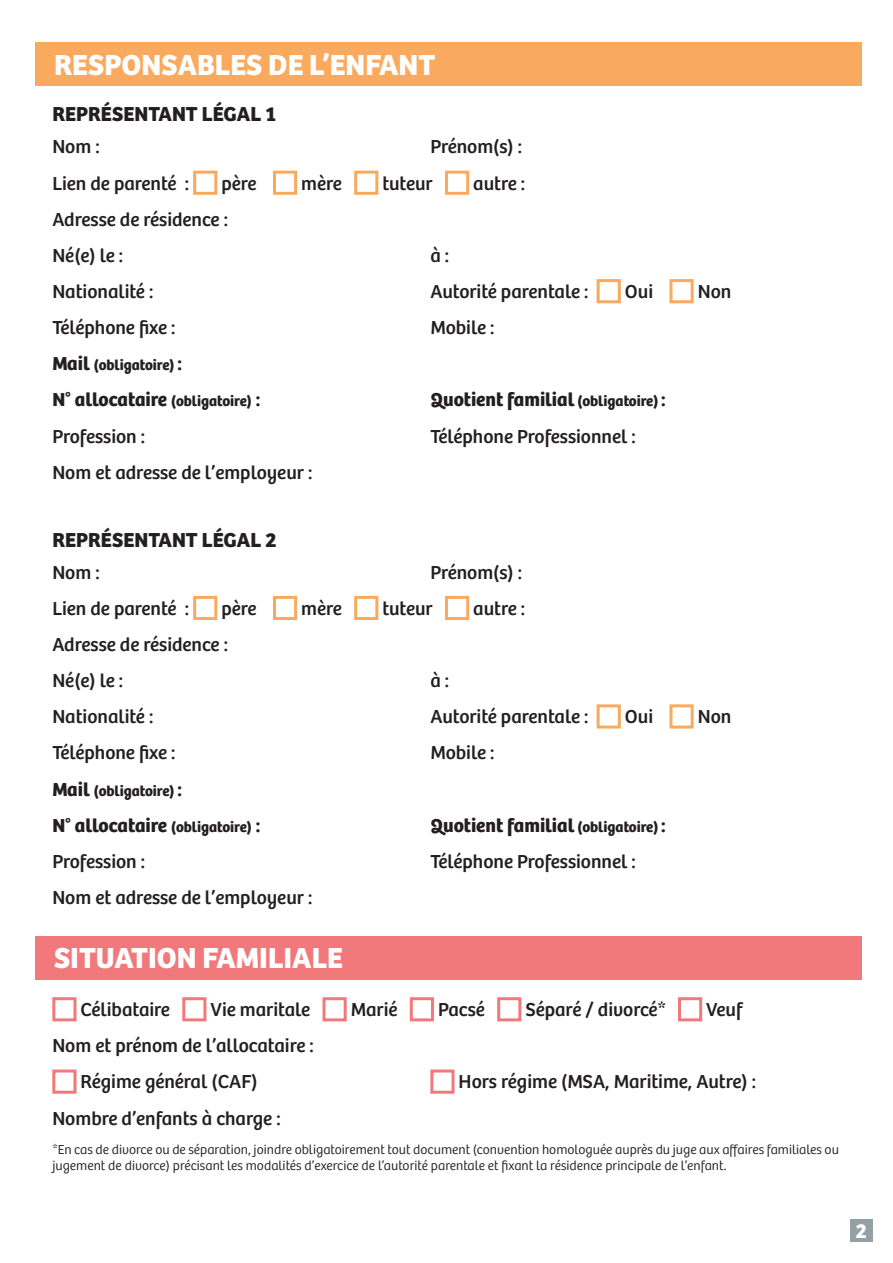
<style>
.page{position:relative;width:893px;height:1263px;background:#fff}
.page>*{position:absolute;margin:0;border:0;box-sizing:border-box;transform-origin:0 0}
.t1{font:700 30px "Bree";color:#fff}
.t2{font:700 21px "Bree";color:#231f20}
.t3{font:700 21px "Bree";color:#fff}
.t4{font:19.5px "Bree";color:#231f20}
.t5{font:700 19.5px "Bree";color:#231f20}
.t6{font:700 15px "Bree";color:#231f20}
.t7{font:300 13.5px/16.2px "Bree";color:#231f20}
.s1{font-size:19.5px}
.s2{font-size:15px}
</style>
<div class="page">
<div style="left:36px;top:43px;width:826px;height:43px;background:#f9aa5e"></div>
<div style="left:193px;top:171px;width:24px;height:24px;border:3px solid #f9aa5e"></div>
<div style="left:273px;top:171px;width:24px;height:24px;border:3px solid #f9aa5e"></div>
<div style="left:354px;top:171px;width:24px;height:24px;border:3px solid #f9aa5e"></div>
<div style="left:445px;top:171px;width:24px;height:24px;border:3px solid #f9aa5e"></div>
<div style="left:597px;top:279px;width:24px;height:24px;border:3px solid #f9aa5e"></div>
<div style="left:669px;top:279px;width:25px;height:24px;border:3px solid #f9aa5e"></div>
<div style="left:193px;top:596px;width:24px;height:24px;border:3px solid #f9aa5e"></div>
<div style="left:273px;top:596px;width:24px;height:24px;border:3px solid #f9aa5e"></div>
<div style="left:354px;top:596px;width:24px;height:24px;border:3px solid #f9aa5e"></div>
<div style="left:445px;top:596px;width:24px;height:24px;border:3px solid #f9aa5e"></div>
<div style="left:597px;top:704px;width:24px;height:24px;border:3px solid #f9aa5e"></div>
<div style="left:669px;top:704px;width:25px;height:24px;border:3px solid #f9aa5e"></div>
<div style="left:36px;top:935px;width:826px;height:44px;background:#f2797b"></div>
<div style="left:52px;top:997px;width:25px;height:24px;border:3px solid #f2797b"></div>
<div style="left:182px;top:997px;width:24px;height:24px;border:3px solid #f2797b"></div>
<div style="left:322px;top:997px;width:25px;height:24px;border:3px solid #f2797b"></div>
<div style="left:410px;top:997px;width:24px;height:24px;border:3px solid #f2797b"></div>
<div style="left:497px;top:997px;width:24px;height:24px;border:3px solid #f2797b"></div>
<div style="left:678px;top:997px;width:24px;height:24px;border:3px solid #f2797b"></div>
<div style="left:52px;top:1069px;width:25px;height:25px;border:3px solid #f2797b"></div>
<div style="left:430px;top:1069px;width:25px;height:25px;border:3px solid #f2797b"></div>
<div style="left:850px;top:1219px;width:23px;height:23px;background:#959fa6"></div>
<p class="t1" style="left:54px;top:47px;width:383px">RESPONSABLES DE L’ENFANT</p>
<p class="t2" style="left:52px;top:102px;width:225px">REPRÉSENTANT LÉGAL 1</p>
<p class="t4" style="left:52px;top:135px;width:49px">Nom :</p>
<p class="t4" style="left:430px;top:135px;width:93px">Prénom(s) :</p>
<p class="t4" style="left:52px;top:171px;width:138px">Lien de parenté :</p>
<p class="t4" style="left:221px;top:171px;width:37px">père</p>
<p class="t4" style="left:301px;top:171px;width:42px">mère</p>
<p class="t4" style="left:382px;top:171px;width:52px">tuteur</p>
<p class="t4" style="left:473px;top:171px;width:53px">autre :</p>
<p class="t4" style="left:52px;top:207px;width:177px">Adresse de résidence :</p>
<p class="t4" style="left:52px;top:244px;width:72px">Né(e) le :</p>
<p class="t4" style="left:430px;top:244px;width:20px">à :</p>
<p class="t4" style="left:52px;top:280px;width:103px">Nationalité :</p>
<p class="t4" style="left:430px;top:280px;width:160px">Autorité parentale :</p>
<p class="t4" style="left:625px;top:280px;width:30px">Oui</p>
<p class="t4" style="left:698px;top:280px;width:35px">Non</p>
<p class="t4" style="left:52px;top:316px;width:125px">Téléphone fixe :</p>
<p class="t4" style="left:430px;top:316px;width:66px">Mobile :</p>
<p class="t6" style="left:52px;top:356px;width:131px"><span class="s1">Mail</span> (obligatoire) <span class="s1">:</span></p>
<p class="t5" style="left:52px;top:388px;width:209px">N° allocataire <span class="s2">(obligatoire)</span> :</p>
<p class="t5" style="left:430px;top:388px;width:237px">Quotient familial <span class="s2">(obligatoire)</span> :</p>
<p class="t4" style="left:52px;top:424px;width:94px">Profession :</p>
<p class="t4" style="left:430px;top:424px;width:207px">Téléphone Professionnel :</p>
<p class="t4" style="left:52px;top:460px;width:262px">Nom et adresse de l’employeur :</p>
<p class="t2" style="left:52px;top:527px;width:226px">REPRÉSENTANT LÉGAL 2</p>
<p class="t4" style="left:52px;top:560px;width:49px">Nom :</p>
<p class="t4" style="left:430px;top:560px;width:93px">Prénom(s) :</p>
<p class="t4" style="left:52px;top:596px;width:138px">Lien de parenté :</p>
<p class="t4" style="left:221px;top:596px;width:37px">père</p>
<p class="t4" style="left:301px;top:596px;width:42px">mère</p>
<p class="t4" style="left:382px;top:596px;width:52px">tuteur</p>
<p class="t4" style="left:473px;top:596px;width:53px">autre :</p>
<p class="t4" style="left:52px;top:633px;width:177px">Adresse de résidence :</p>
<p class="t4" style="left:52px;top:669px;width:72px">Né(e) le :</p>
<p class="t4" style="left:430px;top:669px;width:20px">à :</p>
<p class="t4" style="left:52px;top:705px;width:103px">Nationalité :</p>
<p class="t4" style="left:430px;top:705px;width:160px">Autorité parentale :</p>
<p class="t4" style="left:625px;top:705px;width:30px">Oui</p>
<p class="t4" style="left:698px;top:705px;width:35px">Non</p>
<p class="t4" style="left:52px;top:741px;width:125px">Téléphone fixe :</p>
<p class="t4" style="left:430px;top:741px;width:66px">Mobile :</p>
<p class="t6" style="left:52px;top:781px;width:131px"><span class="s1">Mail</span> (obligatoire) <span class="s1">:</span></p>
<p class="t5" style="left:52px;top:813px;width:209px">N° allocataire <span class="s2">(obligatoire)</span> :</p>
<p class="t5" style="left:430px;top:813px;width:237px">Quotient familial <span class="s2">(obligatoire)</span> :</p>
<p class="t4" style="left:52px;top:850px;width:94px">Profession :</p>
<p class="t4" style="left:430px;top:850px;width:207px">Téléphone Professionnel :</p>
<p class="t4" style="left:52px;top:886px;width:262px">Nom et adresse de l’employeur :</p>
<p class="t1" style="left:54px;top:940px;width:290px">SITUATION FAMILIALE</p>
<p class="t4" style="left:81px;top:998px;width:91px">Célibataire</p>
<p class="t4" style="left:211px;top:998px;width:101px">Vie maritale</p>
<p class="t4" style="left:351px;top:998px;width:48px">Marié</p>
<p class="t4" style="left:438px;top:998px;width:48px">Pacsé</p>
<p class="t4" style="left:525px;top:998px;width:142px">Séparé / divorcé*</p>
<p class="t4" style="left:706px;top:998px;width:38px">Veuf</p>
<p class="t4" style="left:52px;top:1034px;width:263px">Nom et prénom de l’allocataire :</p>
<p class="t4" style="left:81px;top:1070px;width:178px">Régime général (CAF)</p>
<p class="t4" style="left:459px;top:1070px;width:299px">Hors régime (MSA, Maritime, Autre) :</p>
<p class="t4" style="left:52px;top:1106px;width:230px">Nombre d’enfants à charge :</p>
<p class="t7" style="left:52px;top:1140px;width:788px">*En cas de divorce ou de séparation, joindre obligatoirement tout document (convention homologuée auprès du juge aux affaires familiales ou jugement de divorce) précisant les modalités d’exercice de l’autorité parentale et fixant la résidence principale de l’enfant.</p>
<p class="t3" style="left:856px;top:1218px;width:12px">2</p>
</div>
